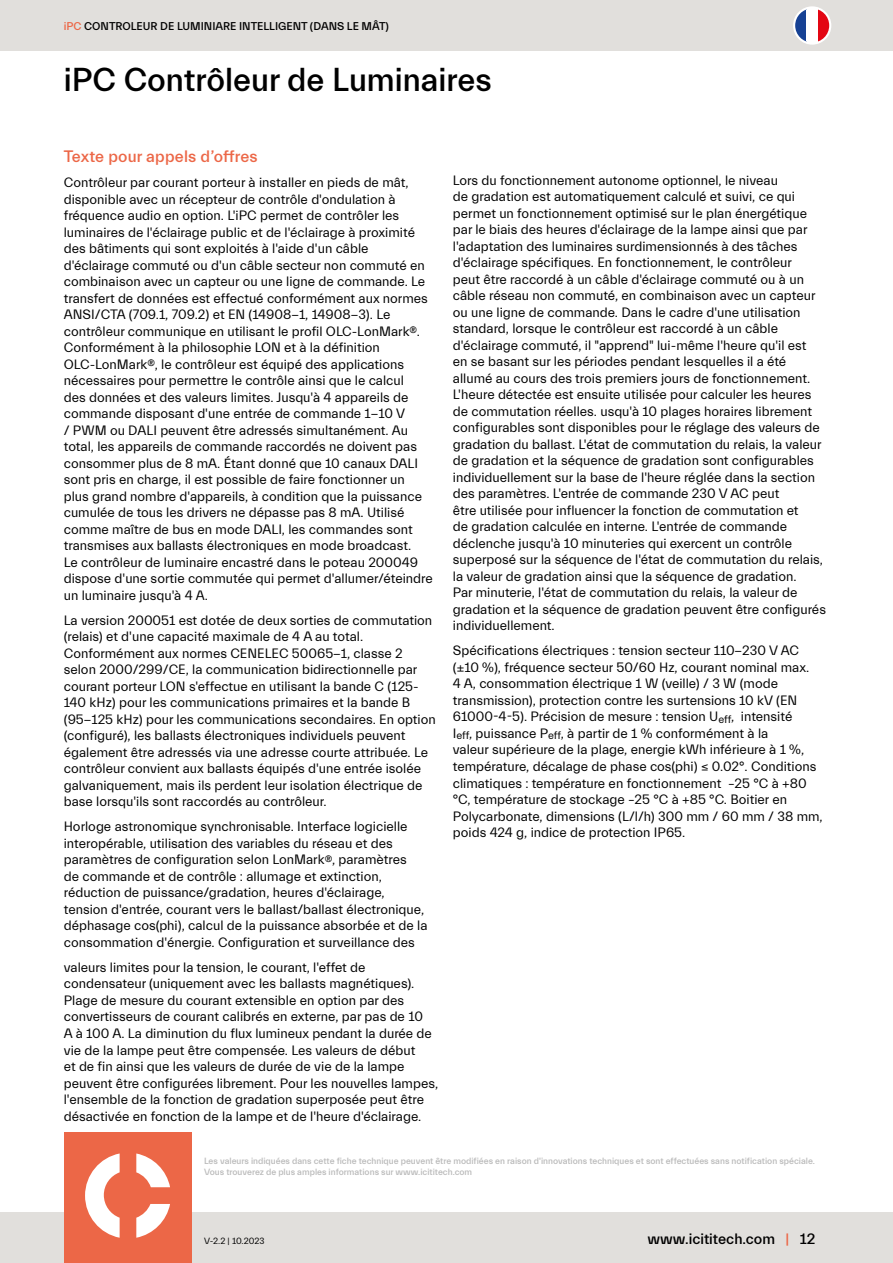
<style>
.page{position:relative;width:893px;height:1263px;background:#fff}
.page>*{position:absolute;margin:0;border:0;box-sizing:border-box;transform-origin:0 0}
.Headline_22Pt_-_black{font:500 33px "Everett";color:#000}
.Subline_11Pt_-_orange{font:500 16.5px "Everett";letter-spacing:.01em;color:#ec6747}
.t1{font:500 15px "Everett";color:#000}
.Tender_text{font:13.5px/16.5px "Everett";color:#000}
.t2{font:500 11.25px "Everett";color:#000}
.t3{font:500 9px/10.8px "Everett";color:#bababa}
.t4{font:9px "Everett";color:#000}
.s1{color:#ec6747}
</style>
<div class="page">
<div style="left:0;top:1212px;width:893px;height:51px;background:#e1dfdc"></div>
<div style="left:64px;top:1132px;width:127px;height:131px;background:#ec6747"></div>
<svg style="left:85px;top:1153px;width:35px;height:85px"></svg>
<svg style="left:136px;top:1153px;width:34px;height:34px"></svg>
<svg style="left:136px;top:1204px;width:34px;height:34px"></svg>
<div style="left:0;top:0;width:893px;height:51px;background:#e1dfdc"></div>
<svg style="left:793px;top:6px;width:38px;height:39px"></svg>
<svg style="left:795px;top:9px;width:11px;height:34px"></svg>
<div style="left:806px;top:9px;width:12px;height:34px;background:#fff"></div>
<svg style="left:818px;top:9px;width:11px;height:34px"></svg>
<p class="t2" style="left:64px;top:20px;width:327px"><span class="s1">iPC</span> CONTROLEUR DE LUMINIARE INTELLIGENT (DANS LE MÂT)</p>
<p class="Headline_22Pt_-_black" style="left:64px;top:62px;width:430px">iPC Contrôleur de Luminaires</p>
<p class="Subline_11Pt_-_orange" style="left:64px;top:148px;width:195px">Texte pour appels d’offres</p>
<p class="Tender_text" style="left:64px;top:175px;width:371px">Contrôleur par courant porteur à installer en pieds de mât, disponible avec un récepteur de contrôle d'ondulation à fréquence audio en option. L'iPC permet de contrôler les luminaires de l'éclairage public et de l'éclairage à proximité des bâtiments qui sont exploités à l'aide d'un câble d'éclairage commuté ou d'un câble secteur non commuté en combinaison avec un capteur ou une ligne de commande. Le transfert de données est effectué conformément aux normes ANSI/CTA (709.1, 709.2) et EN (14908-1, 14908-3). Le contrôleur communique en utilisant le profil OLC-LonMark<sup>®</sup>.<br>Conformément à la philosophie LON et à la définition OLC-LonMark<sup>®</sup>, le contrôleur est équipé des applications nécessaires pour permettre le contrôle ainsi que le calcul<br>des données et des valeurs limites. Jusqu'à 4 appareils de commande disposant d'une entrée de commande 1-10 V<br>/ PWM ou DALI peuvent être adressés simultanément. Au total, les appareils de commande raccordés ne doivent pas consommer plus de 8 mA. Étant donné que 10 canaux DALI sont pris en charge, il est possible de faire fonctionner un plus grand nombre d'appareils, à condition que la puissance cumulée de tous les drivers ne dépasse pas 8 mA. Utilisé comme maître de bus en mode DALI, les commandes sont transmises aux ballasts électroniques en mode broadcast.<br>Le contrôleur de luminaire encastré dans le poteau 200049 dispose d'une sortie commutée qui permet d'allumer/éteindre un luminaire jusqu'à 4 A.</p>
<p class="Tender_text" style="left:64px;top:612px;width:374px">La version 200051 est dotée de deux sorties de commutation (relais) et d'une capacité maximale de 4 A au total.<br>Conformément aux normes CENELEC 50065-1, classe 2 selon 2000/299/CE, la communication bidirectionnelle par courant porteur LON s'effectue en utilisant la bande C (125- 140 kHz) pour les communications primaires et la bande B (95-125 kHz) pour les communications secondaires. En option (configuré), les ballasts électroniques individuels peuvent également être adressés via une adresse courte attribuée. Le contrôleur convient aux ballasts équipés d'une entrée isolée galvaniquement, mais ils perdent leur isolation électrique de base lorsqu'ils sont raccordés au contrôleur.</p>
<p class="Tender_text" style="left:64px;top:819px;width:365px">Horloge astronomique synchronisable. Interface logicielle interopérable, utilisation des variables du réseau et des paramètres de configuration selon LonMark<sup>®</sup>, paramètres<br>de commande et de contrôle : allumage et extinction, réduction de puissance/gradation, heures d'éclairage, tension d'entrée, courant vers le ballast/ballast électronique, déphasage cos(phi), calcul de la puissance absorbée et de la consommation d'énergie. Configuration et surveillance des</p>
<p class="Tender_text" style="left:64px;top:959px;width:376px">valeurs limites pour la tension, le courant, l'effet de condensateur (uniquement avec les ballasts magnétiques).<br>Plage de mesure du courant extensible en option par des convertisseurs de courant calibrés en externe, par pas de 10<br>A à 100 A. La diminution du flux lumineux pendant la durée de vie de la lampe peut être compensée. Les valeurs de début<br>et de fin ainsi que les valeurs de durée de vie de la lampe peuvent être configurées librement. Pour les nouvelles lampes, l'ensemble de la fonction de gradation superposée peut être désactivée en fonction de la lampe et de l'heure d'éclairage.</p>
<p class="Tender_text" style="left:453px;top:172px;width:375px">Lors du fonctionnement autonome optionnel, le niveau<br>de gradation est automatiquement calculé et suivi, ce qui permet un fonctionnement optimisé sur le plan énergétique par le biais des heures d'éclairage de la lampe ainsi que par l'adaptation des luminaires surdimensionnés à des tâches d'éclairage spécifiques. En fonctionnement, le contrôleur<br>peut être raccordé à un câble d'éclairage commuté ou à un câble réseau non commuté, en combinaison avec un capteur ou une ligne de commande. Dans le cadre d'une utilisation standard, lorsque le contrôleur est raccordé à un câble d'éclairage commuté, il "apprend" lui-même l'heure qu'il est<br>en se basant sur les périodes pendant lesquelles il a été allumé au cours des trois premiers jours de fonctionnement.<br>L'heure détectée est ensuite utilisée pour calculer les heures de commutation réelles. usqu'à 10 plages horaires librement configurables sont disponibles pour le réglage des valeurs de gradation du ballast. L'état de commutation du relais, la valeur de gradation et la séquence de gradation sont configurables individuellement sur la base de l'heure réglée dans la section des paramètres. L'entrée de commande 230 V AC peut<br>être utilisée pour influencer la fonction de commutation et<br>de gradation calculée en interne. L'entrée de commande déclenche jusqu'à 10 minuteries qui exercent un contrôle superposé sur la séquence de l'état de commutation du relais, la valeur de gradation ainsi que la séquence de gradation.<br>Par minuterie, l'état de commutation du relais, la valeur de gradation et la séquence de gradation peuvent être configurés individuellement.</p>
<p class="Tender_text" style="left:453px;top:643px;width:371px">Spécifications électriques : tension secteur 110-230 V AC (±10 %), fréquence secteur 50/60 Hz, courant nominal max.<br>4 A, consommation électrique 1 W (veille) / 3 W (mode transmission), protection contre les surtensions 10 kV (EN 61000-4-5). Précision de mesure : tension U<sub>eff</sub>, intensité<br>I<sub>eff</sub>, puissance P<sub>eff</sub>, à partir de 1 % conformément à la<br>valeur supérieure de la plage, energie kWh inférieure à 1 %, température, décalage de phase cos(phi) ≤ 0.02°. Conditions climatiques : température en fonctionnement –25 °C à +80 °C, température de stockage –25 °C à +85 °C. Boitier en Polycarbonate, dimensions (L/l/h) 300 mm / 60 mm / 38 mm, poids 424 g, indice de protection IP65.</p>
<p class="t3" style="left:204px;top:1156px;width:612px">Les valeurs indiquées dans cette fiche technique peuvent être modifiées en raison d'innovations techniques et sont effectuées sans notification spéciale.<br>Vous trouverez de plus amples informations sur www.icititech.com</p>
<p class="t4" style="left:204px;top:1236px;width:62px">V-2.2 | 10.2023</p>
<p class="t1" style="left:647px;top:1230px;width:170px">www.icititech.com <span class="s1">|</span> 12</p>
</div>
